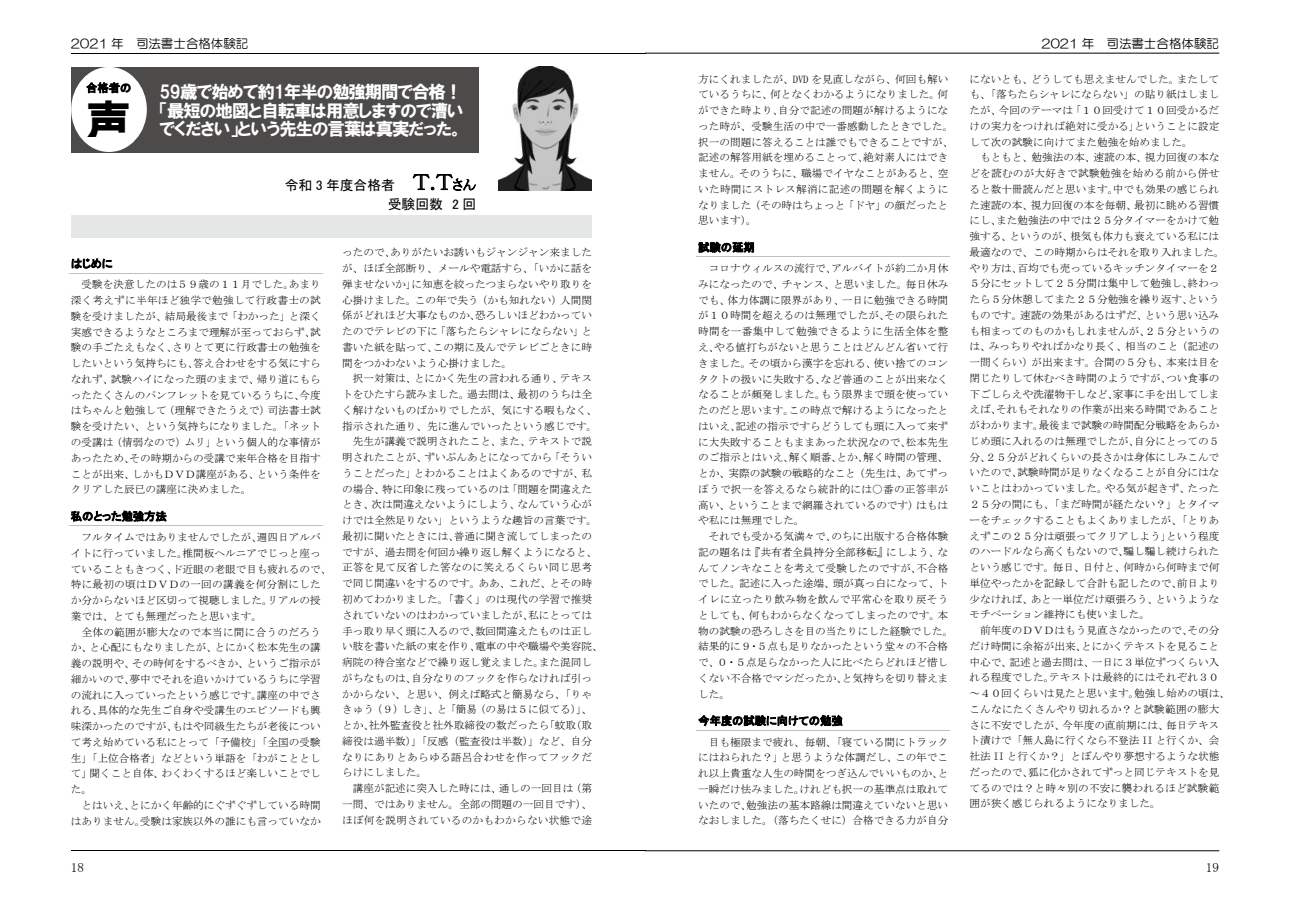
<style>
.page{position:relative;width:1290px;height:911px;background:#fff}
.page>*{position:absolute;margin:0;border:0;box-sizing:border-box;transform-origin:0 0}
.t1{font:45px "HGP Soei Kakugothic UB";color:#000}
.t2{font:17.5px/18.8px "HGP Soei Kakugothic UB";letter-spacing:-.05em;color:#fff;text-align:justify}
.t3{font:13.75px/19.6px "MS P Gothic";color:#000;text-align:right}
.t4{font:13.25px "MS Mincho";color:#000}
.t5{font:12.5px "HG Maru Gothic MPRO";color:#000}
.t6{font:11.25px "MS P Gothic";color:#000}
.t7{font:10.62px/15.8px "MS Mincho";color:#000;text-align:justify}
.t8{font:10.62px "MS Mincho";letter-spacing:.03em;color:#000}
.s1{font-family:"MS P Mincho";font-size:22.5px}
.s2{font-family:"MS P Mincho"}
</style>
<div class="page">
<div style="left:71px;top:67px;width:407px;height:85px;background:#4d4a4a"></div>
<div style="left:71px;top:67px;width:76px;height:85px;background:#fff;border-radius:50%"></div>
<div style="left:71px;top:215px;width:521px;height:22px;background:#e5e6e6"></div>
<hr style="left:71px;top:53px;width:574px;height:1px;background:#000">
<hr style="left:71px;top:850px;width:574px;height:1px;background:#000">
<hr style="left:69px;top:273px;width:253px;height:1px;background:#bfc0c1">
<hr style="left:69px;top:525px;width:253px;height:1px;background:#bfc0c1">
<img style="left:499px;top:67px;width:93px;height:124px">
<hr style="left:645px;top:53px;width:574px;height:1px;background:#000">
<hr style="left:645px;top:850px;width:574px;height:1px;background:#000">
<hr style="left:696px;top:256px;width:254px;height:1px;background:#bfc0c1">
<hr style="left:696px;top:729px;width:254px;height:1px;background:#bfc0c1">
<p class="t5" style="left:71px;top:37px;width:179px">2021 年 司法書士合格体験記</p>
<p class="t6" style="left:86px;top:82px;width:47px">合格者の</p>
<h1 class="t1" style="left:86px;top:98px;width:46px">声</h1>
<h2 class="t2" style="left:159px;top:82px;width:306px">59歳で始めて約1年半の勉強期間で合格！「最短の地図と自転車は用意しますので漕いでください」という先生の言葉は真実だった。</h2>
<p class="t3" style="left:285px;top:175px;width:193px">令和 3 年度合格者 <span class="s1">Ｔ.Ｔ</span><span class="s2">さん</span>受験回数 2 回</p>
<p class="t6" style="left:71px;top:258px;width:43px">はじめに</p>
<p class="t7" style="left:71px;top:277px;width:252px;text-indent:11px">受験を決意したのは５９歳の１１月でした。あまり深く考えずに半年ほど独学で勉強して行政書士の試験を受けましたが、結局最後まで「わかった」と深く実感できるようなところまで理解が至っておらず、試験の手ごたえもなく、さりとて更に行政書士の勉強をしたいという気持ちにも、答え合わせをする気にすらなれず、試験ハイになった頭のままで、帰り道にもらったたくさんのパンフレットを見ているうちに、今度はちゃんと勉強して（理解できたうえで）司法書士試験を受けたい、という気持ちになりました。「ネットの受講は（情弱なので）ムリ」という個人的な事情があったため、その時期からの受講で来年合格を目指すことが出来、しかもＤＶＤ講座がある、という条件をクリアした辰已の講座に決めました。</p>
<p class="t6" style="left:71px;top:510px;width:97px">私のとった勉強方法</p>
<p class="t7" style="left:71px;top:529px;width:262px;text-align:left;text-indent:11px">フルタイムではありませんでしたが、週四日アルバイトに行っていました。椎間板ヘルニアでじっと座っていることもきつく、ド近眼の老眼で目も疲れるので、特に最初の頃はＤＶＤの一回の講義を何分割にしたか分からないほど区切って視聴しました。リアルの授業では、とても無理だったと思います。</p>
<p class="t7" style="left:71px;top:624px;width:252px;text-indent:11px">全体の範囲が膨大なので本当に間に合うのだろうか、と心配にもなりましたが、とにかく松本先生の講義の説明や、その時何をするべきか、というご指示が細かいので、夢中でそれを追いかけているうちに学習の流れに入っていったという感じです。講座の中でされる、具体的な先生ご自身や受講生のエピソードも興味深かったのですが、もはや同級生たちが老後について考え始めている私にとって「予備校」「全国の受験生」「上位合格者」などという単語を「わがこととして」聞くこと自体、わくわくするほど楽しいことでした。</p>
<p class="t7" style="left:71px;top:797px;width:252px;text-align:right">とはいえ、とにかく年齢的にぐずぐずしている時間はありません。受験は家族以外の誰にも言っていなか</p>
<p class="t4" style="left:71px;top:860px;width:15px">18</p>
<p class="t7" style="left:342px;top:245px;width:252px">ったので、ありがたいお誘いもジャンジャン来ましたが、ほぼ全部断り、メールや電話すら、「いかに話を弾ませないか」に知恵を絞ったつまらないやり取りを心掛けました。この年で失う（かも知れない）人間関係がどれほど大事なものか、恐ろしいほどわかっていたのでテレビの下に「落ちたらシャレにならない」と書いた紙を貼って、この期に及んでテレビごときに時間をつかわないよう心掛けました。</p>
<p class="t7" style="left:353px;top:371px;width:241px">択一対策は、とにかく先生の言われる通り、テキス</p>
<p class="t7" style="left:342px;top:386px;width:251px">トをひたすら読みました。過去問は、最初のうちは全</p>
<p class="t7" style="left:342px;top:402px;width:257px">く解けないものばかりでしたが、気にする暇もなく、</p>
<p class="t7" style="left:342px;top:418px;width:257px">指示された通り、先に進んでいったという感じです。</p>
<p class="t7" style="left:353px;top:434px;width:241px">先生が講義で説明されたこと、また、テキストで説</p>
<p class="t7" style="left:342px;top:449px;width:251px">明されたことが、ずいぶんあとになってから「そうい</p>
<p class="t7" style="left:342px;top:465px;width:251px">うことだった」とわかることはよくあるのですが、私</p>
<p class="t7" style="left:342px;top:481px;width:251px">の場合、特に印象に残っているのは「問題を間違えた</p>
<p class="t7" style="left:342px;top:497px;width:251px">とき、次は間違えないようにしよう、なんていう心が</p>
<p class="t7" style="left:342px;top:512px;width:257px">けでは全然足りない」というような趣旨の言葉です。</p>
<p class="t7" style="left:342px;top:528px;width:251px">最初に聞いたときには、普通に聞き流してしまったの</p>
<p class="t7" style="left:342px;top:544px;width:257px">ですが、過去問を何回か繰り返し解くようになると、</p>
<p class="t8" style="left:342px;top:562px;width:252px">正答を見て反省した筈なのに笑えるくらい同じ思考</p>
<p class="t7" style="left:342px;top:575px;width:251px">で同じ間違いをするのです。ああ、これだ、とその時</p>
<p class="t7" style="left:342px;top:591px;width:252px">初めてわかりました。「書く」のは現代の学習で推奨</p>
<p class="t7" style="left:342px;top:607px;width:252px">されていないのはわかっていましたが、私にとっては</p>
<p class="t7" style="left:342px;top:623px;width:251px">手っ取り早く頭に入るので、数回間違えたものは正し</p>
<p class="t7" style="left:342px;top:638px;width:262px">い肢を書いた紙の束を作り、電車の中や職場や美容院、</p>
<p class="t7" style="left:342px;top:654px;width:252px">病院の待合室などで繰り返し覚えました。また混同し</p>
<p class="t7" style="left:342px;top:670px;width:251px">がちなものは、自分なりのフックを作らなければ引っ</p>
<p class="t7" style="left:342px;top:686px;width:251px">かからない、と思い、例えば略式と簡易なら、「りゃ</p>
<p class="t7" style="left:342px;top:701px;width:251px">きゅう（９）しき」、と「簡易（の易は５に似てる）」、</p>
<p class="t7" style="left:342px;top:717px;width:252px">とか、社外監査役と社外取締役の数だったら「蚊取（取</p>
<p class="t7" style="left:342px;top:733px;width:251px">締役は過半数）」「反感（監査役は半数）」など、自分</p>
<p class="t8" style="left:342px;top:751px;width:252px">なりにありとあらゆる語呂合わせを作ってフックだ</p>
<p class="t7" style="left:342px;top:764px;width:87px">らけにしました。</p>
<p class="t7" style="left:353px;top:780px;width:241px">講座が記述に突入した時には、通しの一回目は（第</p>
<p class="t7" style="left:342px;top:796px;width:251px">一問、ではありません。全部の問題の一回目です）、</p>
<p class="t8" style="left:342px;top:814px;width:252px">ほぼ何を説明されているのかもわからない状態で途</p>
<p class="t7" style="left:698px;top:71px;width:257px;text-align:left">方にくれましたが、DVD を見直しながら、何回も解いているうちに、何となくわかるようになりました。何ができた時より、自分で記述の問題が解けるようになった時が、受験生活の中で一番感動したときでした。択一の問題に答えることは誰でもできることですが、記述の解答用紙を埋めることって、絶対素人にはできません。そのうちに、職場でイヤなことがあると、空いた時間にストレス解消に記述の問題を解くようになりました（その時はちょっと「ドヤ」の顔だったと思います）。</p>
<p class="t6" style="left:698px;top:242px;width:58px">試験の延期</p>
<p class="t7" style="left:698px;top:260px;width:252px;text-indent:11px">コロナウィルスの流行で、アルバイトが約二か月休みになったので、チャンス、と思いました。毎日休みでも、体力体調に限界があり、一日に勉強できる時間が１０時間を超えるのは無理でしたが、その限られた時間を一番集中して勉強できるように生活全体を整え、やる値打ちがないと思うことはどんどん省いて行きました。その頃から漢字を忘れる、使い捨てのコンタクトの扱いに失敗する、など普通のことが出来なくなることが頻発しました。もう限界まで頭を使っていたのだと思います。この時点で解けるようになったとはいえ、記述の指示ですらどうしても頭に入って来ずに大失敗することもままあった状況なので、松本先生のご指示とはいえ、解く順番、とか、解く時間の管理、とか、実際の試験の戦略的なこと（先生は、あてずっぽうで択一を答えるなら統計的には〇番の正答率が高い、ということまで網羅されているのです）はもはや私には無理でした。</p>
<p class="t7" style="left:698px;top:528px;width:257px;text-align:left;text-indent:11px">それでも受かる気満々で、のちに出版する合格体験記の題名は『共有者全員持分全部移転』にしよう、なんてノンキなことを考えて受験したのですが、不合格でした。記述に入った途端、頭が真っ白になって、トイレに立ったり飲み物を飲んで平常心を取り戻そうとしても、何もわからなくなってしまったのです。本物の試験の恐ろしさを目の当たりにした経験でした。結果的に９・５点も足りなかったという堂々の不合格で、０・５点足らなかった人に比べたらどれほど惜しくない不合格でマシだったか、と気持ちを切り替えました。</p>
<p class="t6" style="left:698px;top:715px;width:146px">今年度の試験に向けての勉強</p>
<p class="t7" style="left:698px;top:733px;width:252px;text-indent:11px">目も極限まで疲れ、毎朝、「寝ている間にトラックにはねられた？」と思うような体調だし、この年でこれ以上貴重な人生の時間をつぎ込んでいいものか、と一瞬だけ怯みました。けれども択一の基準点は取れていたので、勉強法の基本路線は間違えていないと思いなおしました。（落ちたくせに）合格できる力が自分</p>
<p class="t5" style="left:1041px;top:37px;width:179px">2021 年 司法書士合格体験記</p>
<p class="t7" style="left:969px;top:71px;width:252px">にないとも、どうしても思えませんでした。またしても、「落ちたらシャレにならない」の貼り紙はしましたが、今回のテーマは「１０回受けて１０回受かるだけの実力をつければ絶対に受かる」ということに設定して次の試験に向けてまた勉強を始めました。</p>
<p class="t7" style="left:969px;top:150px;width:257px;text-align:left;text-indent:11px">もともと、勉強法の本、速読の本、視力回復の本などを読むのが大好きで試験勉強を始める前から併せると数十冊読んだと思います。中でも効果の感じられた速読の本、視力回復の本を毎朝、最初に眺める習慣にし、また勉強法の中では２５分タイマーをかけて勉強する、というのが、根気も体力も衰えている私には最適なので、この時期からはそれを取り入れました。やり方は、百均でも売っているキッチンタイマーを２<br>５分にセットして２５分間は集中して勉強し、終わったら５分休憩してまた２５分勉強を繰り返す、というものです。速読の効果があるはずだ、という思い込みも相まってのものかもしれませんが、２５分というのは、みっちりやればかなり長く、相当のこと（記述の一問くらい）が出来ます。合間の５分も、本来は目を閉じたりして休むべき時間のようですが、つい食事の下ごしらえや洗濯物干しなど、家事に手を出してしまえば、それもそれなりの作業が出来る時間であることがわかります。最後まで試験の時間配分戦略をあらかじめ頭に入れるのは無理でしたが、自分にとっての５分、２５分がどれくらいの長さかは身体にしみこんでいたので、試験時間が足りなくなることが自分にはないことはわかっていました。やる気が起きず、たった<br>２５分の間にも、「まだ時間が経たない？」とタイマーをチェックすることもよくありましたが、「とりあえずこの２５分は頑張ってクリアしよう」という程度のハードルなら高くもないので、騙し騙し続けられたという感じです。毎日、日付と、何時から何時まで何単位やったかを記録して合計も記したので、前日より少なければ、あと一単位だけ頑張ろう、というようなモチベーション維持にも使いました。</p>
<p class="t7" style="left:969px;top:622px;width:262px;text-align:left;text-indent:11px">前年度のＤＶＤはもう見直さなかったので、その分だけ時間に余裕が出来、とにかくテキストを見ること中心で、記述と過去問は、一日に３単位ずつくらい入れる程度でした。テキストは最終的にはそれぞれ３０～４０回くらいは見たと思います。勉強し始めの頃は、こんなにたくさんやり切れるか？と試験範囲の膨大さに不安でしたが、今年度の直前期には、毎日テキスト漬けで「無人島に行くなら不登法 II と行くか、会社法 II と行くか？」とぼんやり夢想するような状態だったので、狐に化かされてずっと同じテキストを見てるのでは？と時々別の不安に襲われるほど試験範囲が狭く感じられるようになりました。</p>
<p class="t4" style="left:1206px;top:860px;width:15px">19</p>
</div>
